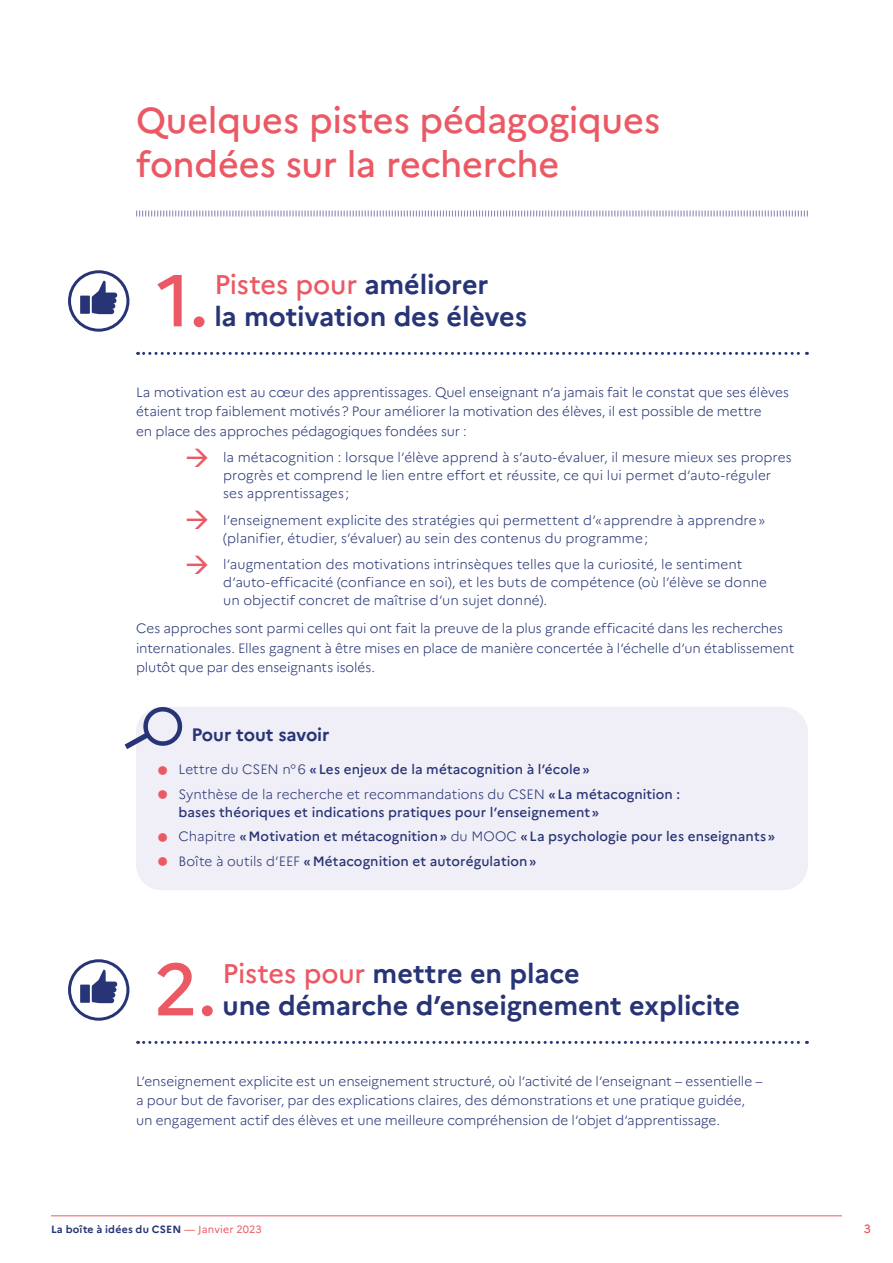
<style>
.page{position:relative;width:893px;height:1263px;background:#fff}
.page>*{position:absolute;margin:0;border:0;box-sizing:border-box;transform-origin:0 0}
.t1{font:500 73.35px "Marianne";color:#eb5a64}
.t2{font:500 36px/43.2px "Marianne";letter-spacing:-.01em;color:#eb5a64}
.t3{font:700 27px/32.4px "Marianne";letter-spacing:-.005em;color:#273475}
.t4{font:700 18px "Marianne";letter-spacing:-.005em;color:#273475}
.t5{font:300 13.5px/19.5px "Marianne";letter-spacing:-.005em;color:#273475}
.t6{font:500 13.5px/18px "Marianne";letter-spacing:.005em;color:#273475}
.t7{font:500 12px "Marianne";color:#eb5a64}
.t8{font:700 10.5px "Marianne";letter-spacing:.02em;color:#273475}
.s1{font-weight:500;color:#eb5a64}
.s2{color:#eb5a64}
.s3{font-weight:300}
.s4{font-weight:400;color:#eb5a64}
</style>
<div class="page">
<hr style="left:51px;top:1215px;width:791px;height:1px;background:#eb5a64">
<svg style="left:136px;top:210px;width:672px;height:7px"></svg>
<svg style="left:138px;top:352px;width:669px;height:3px"></svg>
<div style="left:136px;top:799px;width:672px;height:11px;background:#f0eef6"></div>
<div style="left:136px;top:810px;width:672px;height:80px;background:#f0eef6"></div>
<svg style="left:138px;top:1041px;width:669px;height:3px"></svg>
<svg style="left:70px;top:272px;width:58px;height:58px"></svg>
<div style="left:68px;top:270px;width:61px;height:62px;border:3px solid #273475;border-radius:50%"></div>
<svg style="left:80px;top:280px;width:37px;height:34px"></svg>
<div style="left:125px;top:707px;width:683px;height:92px;background:#f0eef6"></div>
<svg style="left:70px;top:961px;width:58px;height:58px"></svg>
<div style="left:68px;top:959px;width:61px;height:62px;border:3px solid #273475;border-radius:50%"></div>
<svg style="left:80px;top:969px;width:37px;height:34px"></svg>
<h2 class="t2" style="left:136px;top:99px;width:526px">Quelques pistes pédagogiques fondées sur la recherche</h2>
<h1 class="t1" style="left:157px;top:255px;width:53px">1.</h1>
<h3 class="t3" style="left:214px;top:268px;width:314px"><span class="s1">Pistes pour</span> améliorer<br>la motivation des élèves</h3>
<p class="t5" style="left:136px;top:382px;width:654px">La motivation est au cœur des apprentissages. Quel enseignant n’a jamais fait le constat que ses élèves étaient trop faiblement motivés? Pour améliorer la motivation des élèves, il est possible de mettre<br>en place des approches pédagogiques fondées sur :</p>
<p class="t5" style="left:223px;top:449px;width:570px;line-height:18px;text-indent:-38px"><span class="s2">→</span> la métacognition : lorsque l’élève apprend à s’auto-évaluer, il mesure mieux ses propres progrès et comprend le lien entre effort et réussite, ce qui lui permet d’auto-réguler ses apprentissages ;</p>
<p class="t5" style="left:223px;top:511px;width:543px;line-height:18px;text-indent:-38px"><span class="s2">→</span> l’enseignement explicite des stratégies qui permettent d’«apprendre à apprendre» (planifier, étudier, s’évaluer) au sein des contenus du programme;</p>
<p class="t5" style="left:223px;top:556px;width:545px;line-height:18px;text-indent:-38px"><span class="s2">→</span> l’augmentation des motivations intrinsèques telles que la curiosité, le sentiment d’auto‑efficacité (confiance en soi), et les buts de compétence (où l’élève se donne un objectif concret de maîtrise d’un sujet donné).</p>
<p class="t5" style="left:136px;top:619px;width:660px">Ces approches sont parmi celles qui ont fait la preuve de la plus grande efficacité dans les recherches internationales. Elles gagnent à être mises en place de manière concertée à l’échelle d’un établissement plutôt que par des enseignants isolés.</p>
<h3 class="t4" style="left:191px;top:724px;width:140px">Pour tout savoir</h3>
<p class="t6" style="left:157px;top:760px;width:434px"><span class="s2">●</span> <span class="s3">Lettre du CSEN n°6</span> «Les enjeux de la métacognition à l’école»</p>
<p class="t6" style="left:179px;top:785px;width:503px;text-indent:-21px"><span class="s2">●</span> <span class="s3">Synthèse de la recherche et recommandations du CSEN</span> «La métacognition : bases théoriques et indications pratiques pour l’enseignement»</p>
<p class="t6" style="left:157px;top:827px;width:619px"><span class="s2">●</span> <span class="s3">Chapitre</span> «Motivation et métacognition» <span class="s3">du MOOC</span> «La psychologie pour les enseignants»</p>
<p class="t6" style="left:157px;top:852px;width:381px"><span class="s2">●</span> <span class="s3">Boîte à outils d’EEF</span> «Métacognition et autorégulation»</p>
<h1 class="t1" style="left:154px;top:944px;width:65px">2.</h1>
<h3 class="t3" style="left:223px;top:957px;width:519px"><span class="s1">Pistes pour</span> mettre en place<br>une démarche d’enseignement explicite</h3>
<p class="t5" style="left:136px;top:1071px;width:628px">L’enseignement explicite est un enseignement structuré, où l’activité de l’enseignant – essentielle – a pour but de favoriser, par des explications claires, des démonstrations et une pratique guidée, un engagement actif des élèves et une meilleure compréhension de l’objet d’apprentissage.</p>
<p class="t8" style="left:51px;top:1223px;width:212px">La boîte à idées du CSEN <span class="s4">— Janvier 2023</span></p>
<p class="t7" style="left:864px;top:1221px;width:9px">3</p>
</div>
